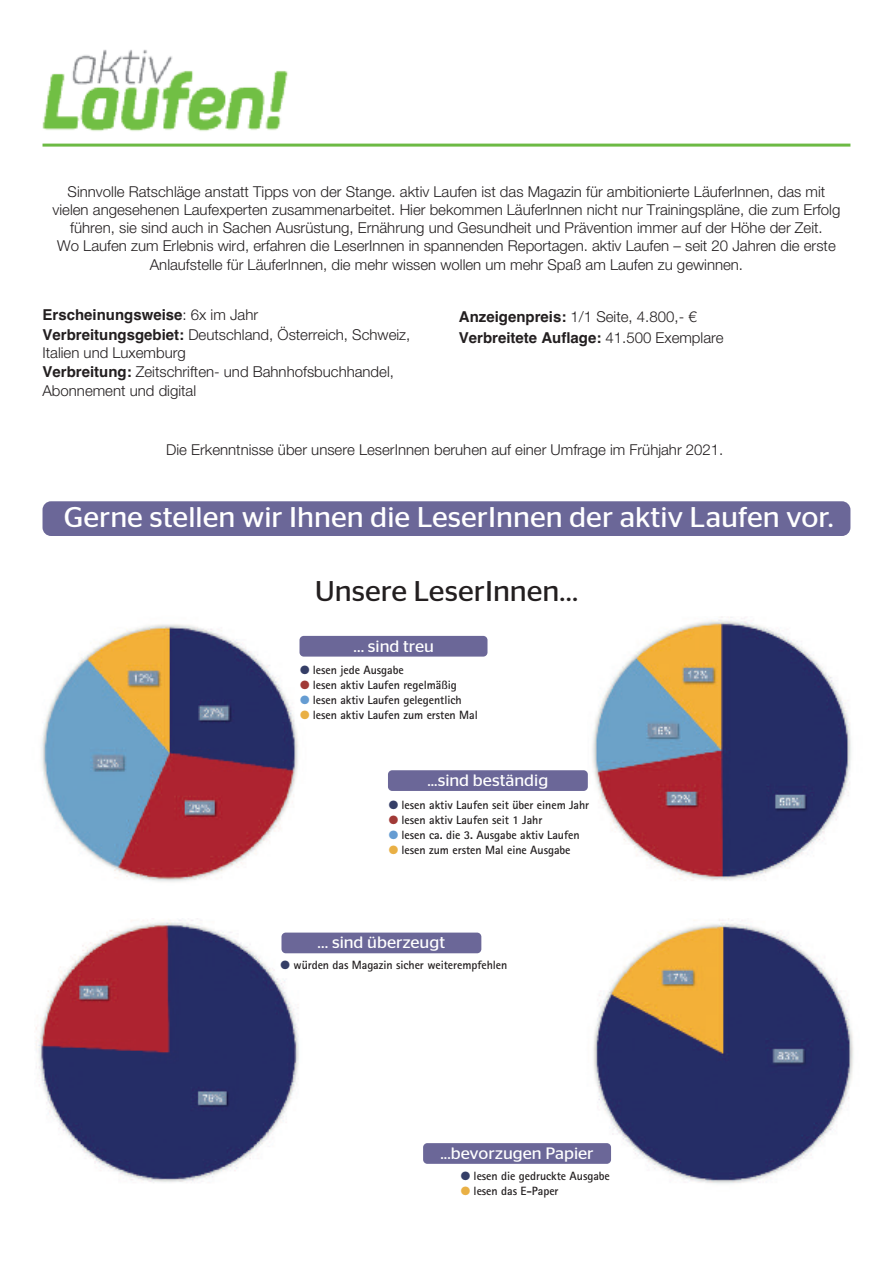
<style>
.page{position:relative;width:893px;height:1263px;background:#fff}
.page>*{position:absolute;margin:0;border:0;box-sizing:border-box;transform-origin:0 0}
.t1{font:28.5px "Stag Sans";color:#fff;scale:1.05 1}
.t2{font:28.5px "Stag Sans";color:#231f20;scale:1.05 1}
.t3{font:16.5px "Stag Sans";color:#fff;scale:1.05 1}
.t4{font:300 15px/18.1px "Helvetica Neue";color:#231f20;text-align:center}
.t5{font:700 15px "Helvetica";color:#231f20}
.t6{font:700 12px "Rotis Sans Serif";letter-spacing:-.005em;color:#231f20}
.s1{font-family:"Helvetica Neue";font-weight:300}
.s2{font-family:"Helvetica";font-weight:700}
.s3{color:#353e67}
.s4{color:#a13a37}
.s5{color:#659cd2}
.s6{color:#e9b045}
</style>
<div class="page">
<img style="left:592px;top:616px;width:259px;height:265px">
<img style="left:41px;top:624px;width:284px;height:258px">
<img style="left:42px;top:49px;width:246px;height:82px">
<hr style="left:43px;top:144px;width:807px;height:3px;background:#6cba44">
<div style="left:43px;top:501px;width:807px;height:35px;background:#6b6798;border-radius:9px"></div>
<div style="left:299px;top:636px;width:188px;height:21px;background:#6b6798;border-radius:4px"></div>
<div style="left:388px;top:770px;width:200px;height:21px;background:#6b6798;border-radius:4px"></div>
<img style="left:36px;top:920px;width:278px;height:263px">
<img style="left:593px;top:918px;width:261px;height:266px">
<div style="left:281px;top:932px;width:200px;height:21px;background:#6b6798;border-radius:4px"></div>
<div style="left:423px;top:1143px;width:188px;height:21px;background:#6b6798;border-radius:4px"></div>
<p class="t4" style="left:53px;top:182px;width:789px">Sinnvolle Ratschläge anstatt Tipps von der Stange. aktiv Laufen ist das Magazin für ambitionierte LäuferInnen, das mit vielen angesehenen Laufexperten zusammenarbeitet. Hier bekommen LäuferInnen nicht nur Trainingspläne, die zum Erfolg führen, sie sind auch in Sachen Ausrüstung, Ernährung und Gesundheit und Prävention immer auf der Höhe der Zeit.<br>Wo Laufen zum Erlebnis wird, erfahren die LeserInnen in spannenden Reportagen. aktiv Laufen – seit 20 Jahren die erste Anlaufstelle für LäuferInnen, die mehr wissen wollen um mehr Spaß am Laufen zu gewinnen.</p>
<p class="t5" style="left:43px;top:306px;width:217px">Erscheinungsweise<span class="s1">: 6x im Jahr</span></p>
<p class="t4" style="left:43px;top:325px;width:369px;line-height:18.6px;text-align:left"><span class="s2">Verbreitungsgebiet:</span> Deutschland, Österreich, Schweiz, Italien und Luxemburg<br><span class="s2">Verbreitung:</span> Zeitschriften- und Bahnhofsbuchhandel, Abonnement und digital</p>
<p class="t4" style="left:459px;top:308px;width:239px"><span class="s2">Anzeigenpreis:</span> 1/1 Seite, 4.800,- €</p>
<p class="t5" style="left:459px;top:329px;width:266px">Verbreitete Auflage: <span class="s1">41.500 Exemplare</span></p>
<p class="t4" style="left:166px;top:441px;width:559px">Die Erkenntnisse über unsere LeserInnen beruhen auf einer Umfrage im Frühjahr 2021.</p>
<h1 class="t1" style="left:64px;top:507px;width:735px">Gerne stellen wir Ihnen die LeserInnen der aktiv Laufen vor.</h1>
<h1 class="t2" style="left:315px;top:581px;width:252px">Unsere LeserInnen…</h1>
<p class="t3" style="left:353px;top:640px;width:78px">… sind treu</p>
<p class="t6" style="left:300px;top:666px;width:105px"><span class="s3">●</span> lesen jede Ausgabe</p>
<p class="t6" style="left:300px;top:681px;width:158px"><span class="s4">●</span> lesen aktiv Laufen regelmäßig</p>
<p class="t6" style="left:300px;top:696px;width:163px"><span class="s5">●</span> lesen aktiv Laufen gelegentlich</p>
<p class="t6" style="left:300px;top:711px;width:179px"><span class="s6">●</span> lesen aktiv Laufen zum ersten Mal</p>
<p class="t3" style="left:427px;top:774px;width:117px">...sind beständig</p>
<p class="t6" style="left:389px;top:800px;width:202px"><span class="s3">●</span> lesen aktiv Laufen seit über einem Jahr</p>
<p class="t6" style="left:389px;top:815px;width:155px"><span class="s4">●</span> lesen aktiv Laufen seit 1 Jahr</p>
<p class="t6" style="left:389px;top:830px;width:192px"><span class="s5">●</span> lesen ca. die 3. Ausgabe aktiv Laufen</p>
<p class="t6" style="left:389px;top:845px;width:183px"><span class="s6">●</span> lesen zum ersten Mal eine Ausgabe</p>
<p class="t3" style="left:317px;top:937px;width:123px">… sind überzeugt</p>
<p class="t6" style="left:281px;top:961px;width:228px"><span class="s3">●</span> würden das Magazin sicher weiterempfehlen</p>
<p class="t3" style="left:441px;top:1147px;width:147px">...bevorzugen Papier</p>
<p class="t6" style="left:461px;top:1171px;width:151px"><span class="s3">●</span> lesen die gedruckte Ausgabe</p>
<p class="t6" style="left:461px;top:1186px;width:99px"><span class="s6">●</span> lesen das E-Paper</p>
</div>
